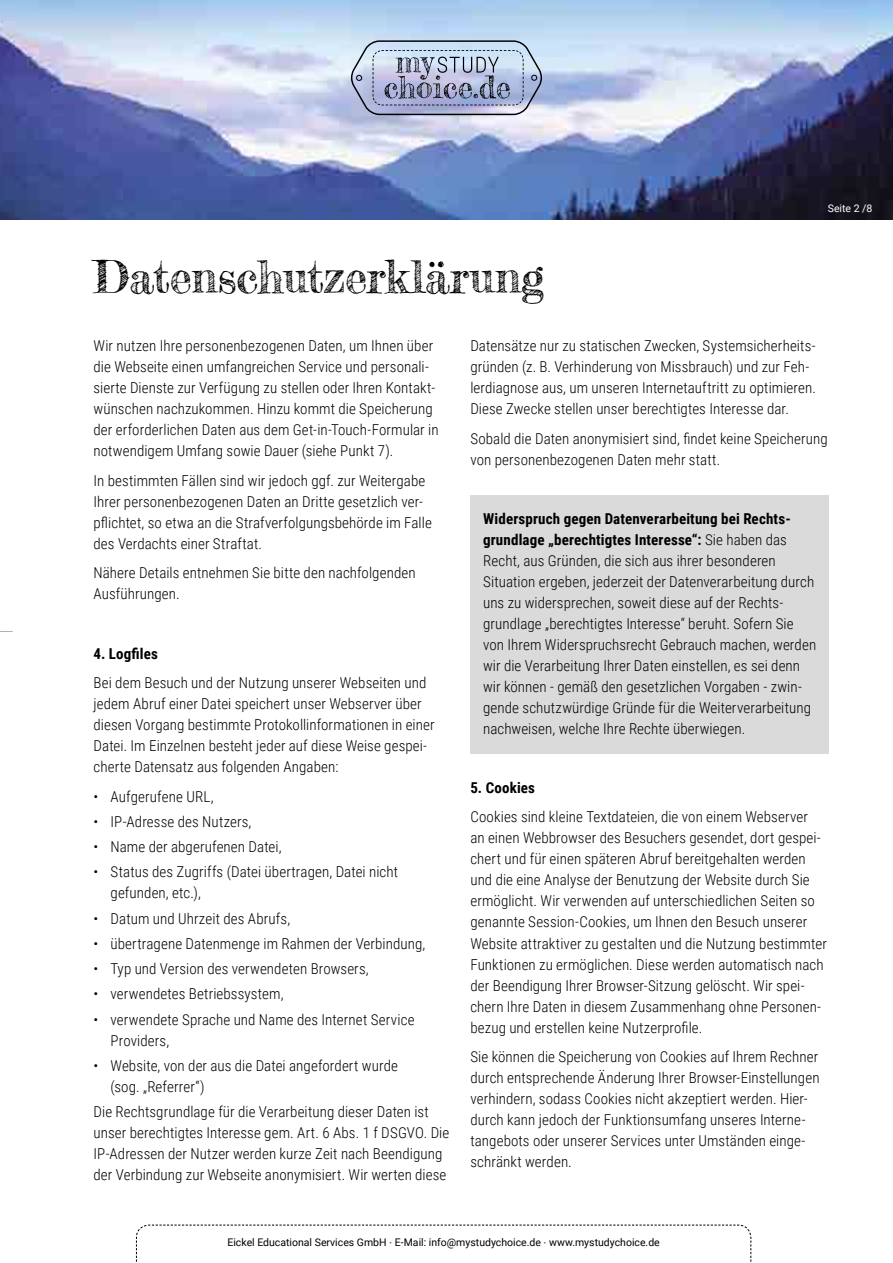
<style>
.page{position:relative;width:893px;height:1263px;background:#fff}
.page>*{position:absolute;margin:0;border:0;box-sizing:border-box;transform-origin:0 0}
.t1{font:45px "Frederickathe Great";letter-spacing:-.01em;color:#000}
.t2{font:300 15px/21px "Roboto Condensed";letter-spacing:.005em;color:#000}
.t3{font:700 15px "Roboto Condensed";letter-spacing:.01em;color:#000}
.t4{font:10.5px "Roboto";color:#000}
.t5{font:10.5px "Roboto";color:#fff}
.s1{font-weight:700}
.s2{font-family:"Frutiger LT Std"}
</style>
<div class="page">
<img style="left:0;top:0;width:893px;height:219px">
<svg style="left:0;top:631px;width:13px;height:1px"></svg>
<svg style="left:351px;top:40px;width:191px;height:75px"></svg>
<svg style="left:136px;top:1224px;width:616px;height:38px"></svg>
<div style="left:470px;top:495px;width:359px;height:258px;background:#dadada"></div>
<p class="t5" style="left:828px;top:201px;width:46px">Seite 2 /8</p>
<h1 class="t1" style="left:94px;top:249px;width:452px">Datenschutzerklärung</h1>
<p class="t2" style="left:94px;top:335px;width:347px">Wir nutzen Ihre personenbezogenen Daten, um Ihnen über die Webseite einen umfangreichen Service und personali&shy;sierte Dienste zur Verfügung zu stellen oder Ihren Kontakt&shy;wünschen nachzukommen. Hinzu kommt die Speicherung der erforderlichen Daten aus dem Get-in-Touch-Formular in notwendigem Umfang sowie Dauer (siehe Punkt 7).</p>
<p class="t2" style="left:94px;top:470px;width:340px">In bestimmten Fällen sind wir jedoch ggf. zur Weitergabe Ihrer personenbezogenen Daten an Dritte gesetzlich ver&shy;pflichtet, so etwa an die Strafverfolgungsbehörde im Falle des Verdachts einer Straftat.</p>
<p class="t2" style="left:94px;top:562px;width:324px">Nähere Details entnehmen Sie bitte den nachfolgenden<br>Ausführungen.</p>
<p class="t2" style="left:470px;top:335px;width:347px">Datensätze nur zu statischen Zwecken, Systemsicherheits&shy;gründen (z. B. Verhinderung von Missbrauch) und zur Feh&shy;lerdiagnose aus, um unseren Internetauftritt zu optimieren.<br>Diese Zwecke stellen unser berechtigtes Interesse dar.</p>
<p class="t2" style="left:470px;top:427px;width:359px">Sobald die Daten anonymisiert sind, findet keine Speicherung von personenbezogenen Daten mehr statt.</p>
<p class="t2" style="left:483px;top:507px;width:335px"><span class="s1">Widerspruch gegen Datenverarbeitung bei Rechts&shy;grundlage „berechtigtes Interesse“:</span> Sie haben das Recht, aus Gründen, die sich aus ihrer besonderen Situation ergeben, jederzeit der Datenverarbeitung durch uns zu widersprechen, soweit diese auf der Rechts&shy;grundlage „berechtigtes Interesse“ beruht. Sofern Sie von Ihrem Widerspruchsrecht Gebrauch machen, werden wir die Verarbeitung Ihrer Daten einstellen, es sei denn wir können - gemäß den gesetzlichen Vorgaben - zwin&shy;gende schutzwürdige Gründe für die Weiterverarbeitung nachweisen, welche Ihre Rechte überwiegen.</p>
<p class="t3" style="left:94px;top:643px;width:66px">4. Logfiles</p>
<p class="t2" style="left:94px;top:672px;width:343px">Bei dem Besuch und der Nutzung unserer Webseiten und jedem Abruf einer Datei speichert unser Webserver über diesen Vorgang bestimmte Protokollinformationen in einer Datei. Im Einzelnen besteht jeder auf diese Weise gespei&shy;cherte Datensatz aus folgenden Angaben:</p>
<p class="t2" style="left:94px;top:785px;width:122px">• Aufgerufene URL,</p>
<p class="t2" style="left:94px;top:810px;width:159px">• IP-Adresse des Nutzers,</p>
<p class="t2" style="left:94px;top:836px;width:190px">• Name der abgerufenen Datei,</p>
<p class="t2" style="left:111px;top:861px;width:289px;text-indent:-17px">• Status des Zugriffs (Datei übertragen, Datei nicht gefunden, etc.),</p>
<p class="t2" style="left:94px;top:907px;width:198px">• Datum und Uhrzeit des Abrufs,</p>
<p class="t2" style="left:94px;top:932px;width:333px">• übertragene Datenmenge im Rahmen der Verbindung,</p>
<p class="t2" style="left:94px;top:958px;width:277px">• Typ und Version des verwendeten Browsers,</p>
<p class="t2" style="left:94px;top:983px;width:192px">• verwendetes Betriebssystem,</p>
<p class="t2" style="left:111px;top:1008px;width:306px;text-indent:-17px">• verwendete Sprache und Name des Internet Service<br>Providers,</p>
<p class="t2" style="left:111px;top:1054px;width:289px;text-indent:-17px">• Website, von der aus die Datei angefordert wurde (sog. „Referrer“)</p>
<p class="t2" style="left:94px;top:1101px;width:357px">Die Rechtsgrundlage für die Verarbeitung dieser Daten ist unser berechtigtes Interesse gem. Art. 6 Abs. 1 f DSGVO. Die IP-Adressen der Nutzer werden kurze Zeit nach Beendigung der Verbindung zur Webseite anonymisiert. Wir werten diese</p>
<p class="t3" style="left:470px;top:777px;width:66px">5. Cookies</p>
<p class="t2" style="left:470px;top:806px;width:358px">Cookies sind kleine Textdateien, die von einem Webserver<br>an einen Webbrowser des Besuchers gesendet, dort gespei&shy;chert und für einen späteren Abruf bereitgehalten werden und die eine Analyse der Benutzung der Website durch Sie ermöglicht. Wir verwenden auf unterschiedlichen Seiten so genannte Session-Cookies, um Ihnen den Besuch unserer Website attraktiver zu gestalten und die Nutzung bestimmter Funktionen zu ermöglichen. Diese werden automatisch nach der Beendigung Ihrer Browser-Sitzung gelöscht. Wir spei&shy;chern Ihre Daten in diesem Zusammenhang ohne Personen&shy;bezug und erstellen keine Nutzerprofile.</p>
<p class="t2" style="left:470px;top:1045px;width:351px">Sie können die Speicherung von Cookies auf Ihrem Rechner durch entsprechende Änderung Ihrer Browser-Einstellungen verhindern, sodass Cookies nicht akzeptiert werden. Hier&shy;durch kann jedoch der Funktionsumfang unseres Interne&shy;tangebots oder unserer Services unter Umständen einge&shy;schränkt werden.</p>
<p class="t4" style="left:227px;top:1235px;width:434px">Eickel Educational Services GmbH <span class="s2">∙</span> E-Mail: info@mystudychoice.de <span class="s2">∙</span> www.mystudychoice.de</p>
</div>
